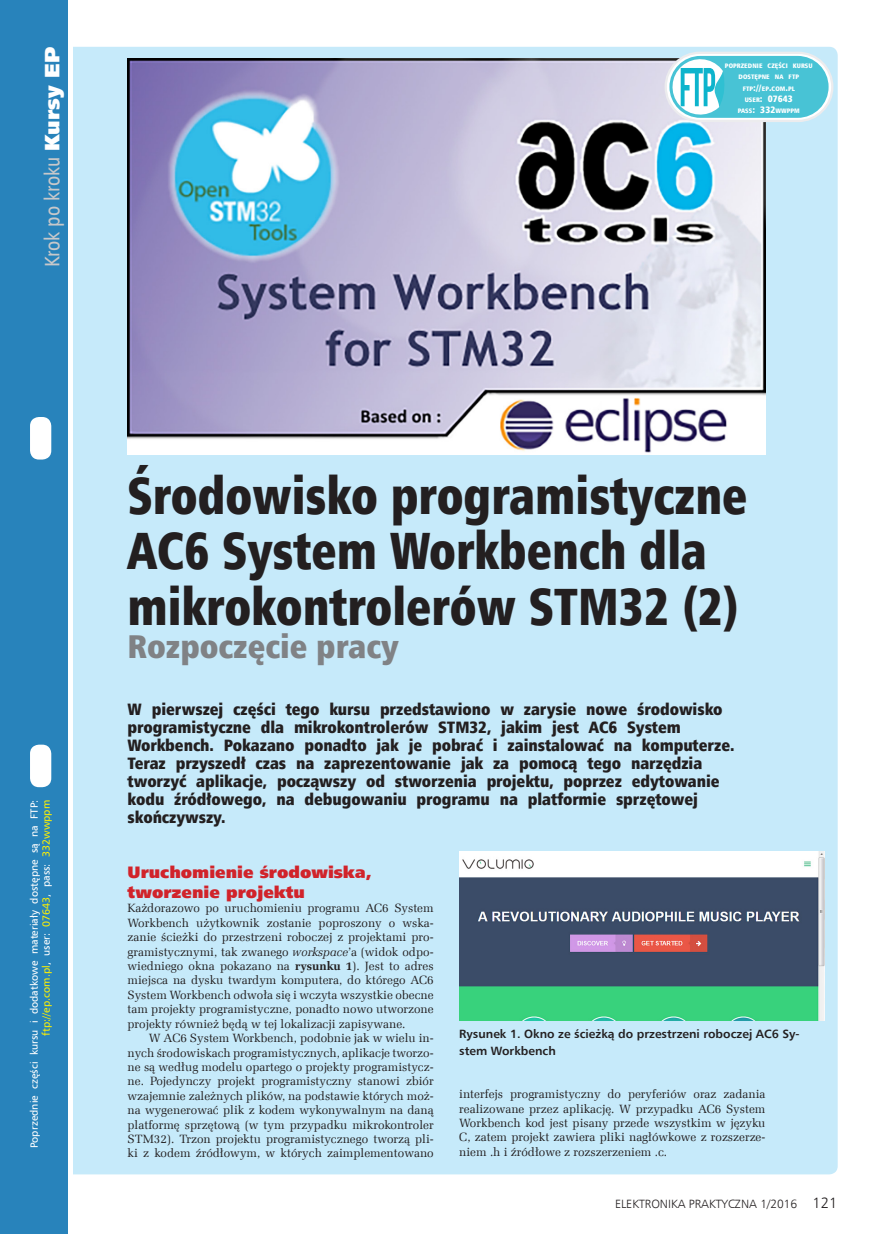
<style>
.page{position:relative;width:893px;height:1234px;background:#fff}
.page>*{position:absolute;margin:0;border:0;box-sizing:border-box;transform-origin:0 0}
._9_Tytul_Kurs{font:52.5px/55.5px "Humnst 777 X Blk Cn EU";color:#231f20;scale:.9 1}
._0_Podtytul{font:33px "Humnst 777 X Blk Cn EU";color:#808285}
.t1{font:21px "Humnst 777 Cn EU";color:#c7c8ca}
._2_Lead_kurs{font:16.5px/18px "Humnst 777 X Blk Cn EU";letter-spacing:-.005em;color:#231f20}
._3_Srodtytul_kurs{font:16.5px/19.8px "Humnst 777 X Blk EU";color:#d1232a}
._1_Body{font:12px/14.4px "Zapf Ellipt EU";color:#231f20;text-align:justify}
._4_Podpis{font:700 12px/17px "Humnst 777 EU";color:#231f20}
.t2{font:12px "Humnst 777 Lt EU";color:#231f20}
.t3{font:10.5px/12px "Humnst 777 EU";letter-spacing:.005em;color:#fff;text-align:right}
._7_Tabela{font:9.3px "Humnst 777 X Blk Cn EU";letter-spacing:.005em;color:#fff}
._8_Tabela_Tytul{font:6.45px "Humnst 777 X Blk Cn EU";letter-spacing:.01em;color:#fff}
._7_Tabela-2{font:6.45px "Humnst 777 X Blk Cn EU";letter-spacing:.01em;color:#fff}
.s1{font-family:"Humnst 777 X Blk EU";color:#fff}
.s2{font-size:9.3px}
.s3{font-size:6.45px}
.s4{color:#fff101}
.s5{font-style:italic}
.s6{font-weight:700}
.s7{font-size:15px}
</style>
<div class="page">
<div style="left:60px;top:47px;width:778px;height:1127px;background:#c6eafa;border-radius:9px"></div>
<div style="left:0;top:0;width:68px;height:1233px;background:#2883bb"></div>
<div style="left:30px;top:417px;width:21px;height:42px;background:#fff;border-radius:9px"></div>
<div style="left:30px;top:744px;width:21px;height:43px;background:#fff;border-radius:9px"></div>
<hr style="left:68px;top:0;width:4px;height:1233px;background:#fff">
<img style="left:128px;top:58px;width:637px;height:396px">
<img style="left:459px;top:851px;width:366px;height:168px">
<svg style="left:665px;top:52px;width:168px;height:70px;background:#7fd3e0"></svg>
<h3 class="t1" style="left:39px;top:267px;width:222px;rotate:-90deg">Krok po kroku <span class="s1">Kursy EP</span></h3>
<p class="_8_Tabela_Tytul" style="left:725px;top:61px;width:89px">POPRZEDNIE CZĘŚCI KURSU</p>
<p class="_8_Tabela_Tytul" style="left:739px;top:73px;width:62px">DOSTĘPNE NA FTP</p>
<p class="_7_Tabela-2" style="left:743px;top:84px;width:54px">FTP<span class="s2">://</span>EP<span class="s2">.</span>COM<span class="s2">.</span>PL</p>
<p class="_7_Tabela" style="left:745px;top:93px;width:50px"><span class="s3">USER</span>: 07643</p>
<p class="_7_Tabela-2" style="left:738px;top:107px;width:64px">PASS<span class="s2">: 332</span>WWPPM</p>
<p class="t3" style="left:28px;top:1147px;width:350px;rotate:-90deg">Poprzednie części kursu i dodatkowe materiały dostępne są na FTP: <span class="s4">ftp://ep.com.pl</span>, user: <span class="s4">07643</span>, pass: <span class="s4">332wwppm</span></p>
<p class="_9_Tytul_Kurs" style="left:128px;top:468px;width:690px">Środowisko programistyczne<br>AC6 System Workbench dla mikrokontrolerów STM32 (2)</p>
<p class="_0_Podtytul" style="left:128px;top:625px;width:273px">Rozpoczęcie pracy</p>
<p class="_2_Lead_kurs" style="left:128px;top:700px;width:608px">W pierwszej części tego kursu przedstawiono w zarysie nowe środowisko programistyczne dla mikrokontrolerów STM32, jakim jest AC6 System Workbench. Pokazano ponadto jak je pobrać i zainstalować na komputerze.<br>Teraz przyszedł czas na zaprezentowanie jak za pomocą tego narzędzia tworzyć aplikacje, począwszy od stworzenia projektu, poprzez edytowanie kodu źródłowego, na debugowaniu programu na platformie sprzętowej skończywszy.</p>
<p class="_3_Srodtytul_kurs" style="left:128px;top:862px;width:246px">Uruchomienie środowiska, tworzenie projektu</p>
<p class="_1_Body" style="left:128px;top:901px;width:308px">Każdorazowo po uruchomieniu programu AC6 System Workbench użytkownik zostanie poproszony o wska&shy;zanie ścieżki do przestrzeni roboczej z projektami pro&shy;gramistycznymi, tak zwanego <span class="s5">workspace</span>’a (widok odpo&shy;wiedniego okna pokazano na <span class="s6">rysunku 1</span>). Jest to adres miejsca na dysku twardym komputera, do którego AC6<br>System Workbench odwoła się i wczyta wszystkie obecne tam projekty programistyczne, ponadto nowo utworzone projekty również będą w tej lokalizacji zapisywane.</p>
<p class="_1_Body" style="left:128px;top:1030px;width:308px;text-indent:21px">W AC6 System Workbench, podobnie jak w wielu in&shy;nych środowiskach programistycznych, aplikacje tworzo&shy;ne są według modelu opartego o projekty programistycz&shy;ne. Pojedynczy projekt programistyczny stanowi zbiór wzajemnie zależnych plików, na podstawie których moż&shy;na wygenerować plik z kodem wykonywalnym na daną platformę sprzętową (w tym przypadku mikrokontroler STM32). Trzon projektu programistycznego tworzą pli&shy;ki z kodem źródłowym, w których zaimplementowano</p>
<p class="_4_Podpis" style="left:459px;top:1025px;width:342px">Rysunek 1. Okno ze ścieżką do przestrzeni roboczej AC6 Sy&shy;stem Workbench</p>
<p class="_1_Body" style="left:459px;top:1086px;width:308px">interfejs programistyczny do peryferiów oraz zadania realizowane przez aplikację. W przypadku AC6 System Workbench kod jest pisany przede wszystkim w języku C, zatem projekt zawiera pliki nagłówkowe z rozszerze&shy;niem .h i źródłowe z rozszerzeniem .c.</p>
<p class="t2" style="left:615px;top:1196px;width:224px">ELEKTRONIKA PRAKTYCZNA 1/2016 <span class="s7">121</span></p>
</div>
